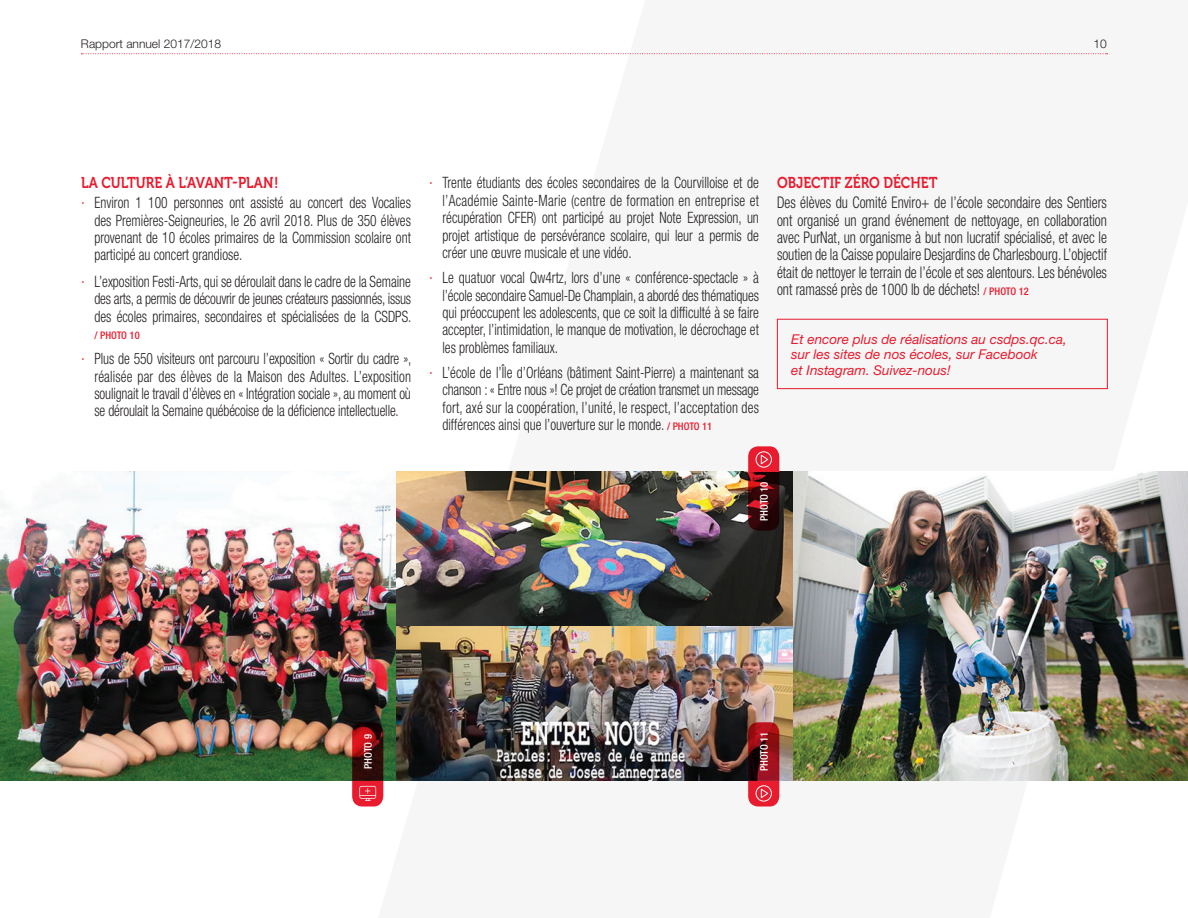
<style>
.page{position:relative;width:1188px;height:918px;background:#fff}
.page>*{position:absolute;margin:0;border:0;box-sizing:border-box;transform-origin:0 0}
.t1{font:300 condensed 16.05px/17.4px "Helvetica Neue";color:#231f20;text-align:justify;scale:.86 1}
.t2{font:300 condensed 15.6px/17.4px "Helvetica Neue";color:#231f20;text-align:justify;scale:.86 1}
.t3{font:15.6px "Museo 700";color:#e81c2e;scale:.86 1}
.t4{font:italic 13.5px/15.8px "Helvetica Neue";color:#e81c2e}
.t5{font:300 12px "Helvetica Neue";color:#231f20}
.t6{font:500 condensed 10.5px "Helvetica Neue";color:#fff}
.t7{font:500 condensed 10.5px "Helvetica Neue";color:#e81c2e}
.s1{font-stretch:normal;color:#e81c2e}
.s2{font-weight:500;font-size:10.5px;color:#e81c2e}
</style>
<div class="page">
<svg style="left:81px;top:53px;width:1027px;height:1px"></svg>
<div style="left:777px;top:319px;width:331px;height:70px;border:1px solid #e81c2e"></div>
<img style="left:0;top:472px;width:1188px;height:309px">
<svg style="left:352px;top:722px;width:31px;height:85px;background:#851c21"></svg>
<svg style="left:748px;top:722px;width:31px;height:85px;background:#a01f28"></svg>
<svg style="left:748px;top:446px;width:31px;height:85px;background:#7c1a22"></svg>
<p class="t5" style="left:81px;top:36px;width:142px">Rapport annuel 2017/2018</p>
<p class="t5" style="left:1094px;top:36px;width:15px">10</p>
<p class="t3" style="left:81px;top:174px;width:231px">LA CULTURE À L’AVANT-PLAN!</p>
<p class="t2" style="left:94px;top:194px;width:369px;text-indent:-14px"><span class="s1">·</span> Environ 1 100 personnes ont assisté au concert des Vocalies des Premières-Seigneuries, le 26 avril 2018. Plus de 350 élèves provenant de 10 écoles primaires de la Commission scolaire ont participé au concert grandiose.</p>
<p class="t2" style="left:94px;top:273px;width:370px;text-indent:-14px"><span class="s1">·</span> L’exposition Festi-Arts, qui se déroulait dans le cadre de la Semaine des arts, a permis de découvrir de jeunes créateurs passionnés, issus des écoles primaires, secondaires et spécialisées de la CSDPS.</p>
<p class="t7" style="left:94px;top:329px;width:47px">/ PHOTO 10</p>
<p class="t2" style="left:94px;top:350px;width:370px;text-indent:-14px"><span class="s1">·</span> Plus de 550 visiteurs ont parcouru l’exposition « Sortir du cadre », réalisée par des élèves de la Maison des Adultes. L’exposition soulignait le travail d’élèves en « Intégration sociale », au moment où se déroulait la Semaine québécoise de la déficience intellectuelle.</p>
<p class="t2" style="left:442px;top:174px;width:370px;text-indent:-13px"><span class="s1">·</span> Trente étudiants des écoles secondaires de la Courvilloise et de l’Académie Sainte-Marie (centre de formation en entreprise et récupération CFER) ont participé au projet Note Expression, un projet artistique de persévérance scolaire, qui leur a permis de créer une œuvre musicale et une vidéo.</p>
<p class="t2" style="left:442px;top:269px;width:370px;text-indent:-14px"><span class="s1">·</span> Le quatuor vocal Qw4rtz, lors d’une « conférence-spectacle » à l’école secondaire Samuel-De Champlain, a abordé des thématiques qui préoccupent les adolescents, que ce soit la difficulté à se faire accepter, l’intimidation, le manque de motivation, le décrochage et les problèmes familiaux.</p>
<p class="t2" style="left:442px;top:364px;width:370px;text-indent:-14px"><span class="s1">·</span> L’école de l’Île d’Orléans (bâtiment Saint-Pierre) a maintenant sa chanson : « Entre nous »! Ce projet de création transmet un message fort, axé sur la coopération, l’unité, le respect, l’acceptation des différences ainsi que l’ouverture sur le monde. <span class="s2">/ PHOTO 11</span></p>
<p class="t3" style="left:777px;top:174px;width:188px">OBJECTIF ZÉRO DÉCHET</p>
<p class="t1" style="left:777px;top:194px;width:385px">Des élèves du Comité Enviro+ de l’école secondaire des Sentiers ont organisé un grand événement de nettoyage, en collaboration avec PurNat, un organisme à but non lucratif spécialisé, et avec le soutien de la Caisse populaire Desjardins de Charlesbourg. L’objectif était de nettoyer le terrain de l’école et ses alentours. Les bénévoles ont ramassé près de 1000 lb de déchets! <span class="s2">/ PHOTO 12</span></p>
<p class="t4" style="left:791px;top:331px;width:277px">Et encore plus de réalisations au csdps.qc.ca, sur les sites de nos écoles, sur Facebook<br>et Instagram. Suivez-nous!</p>
<p class="t6" style="left:758px;top:521px;width:41px;rotate:-90deg">PHOTO 10</p>
<p class="t6" style="left:362px;top:769px;width:36px;rotate:-90deg">PHOTO 9</p>
<p class="t6" style="left:758px;top:771px;width:41px;rotate:-90deg">PHOTO 11</p>
</div>
